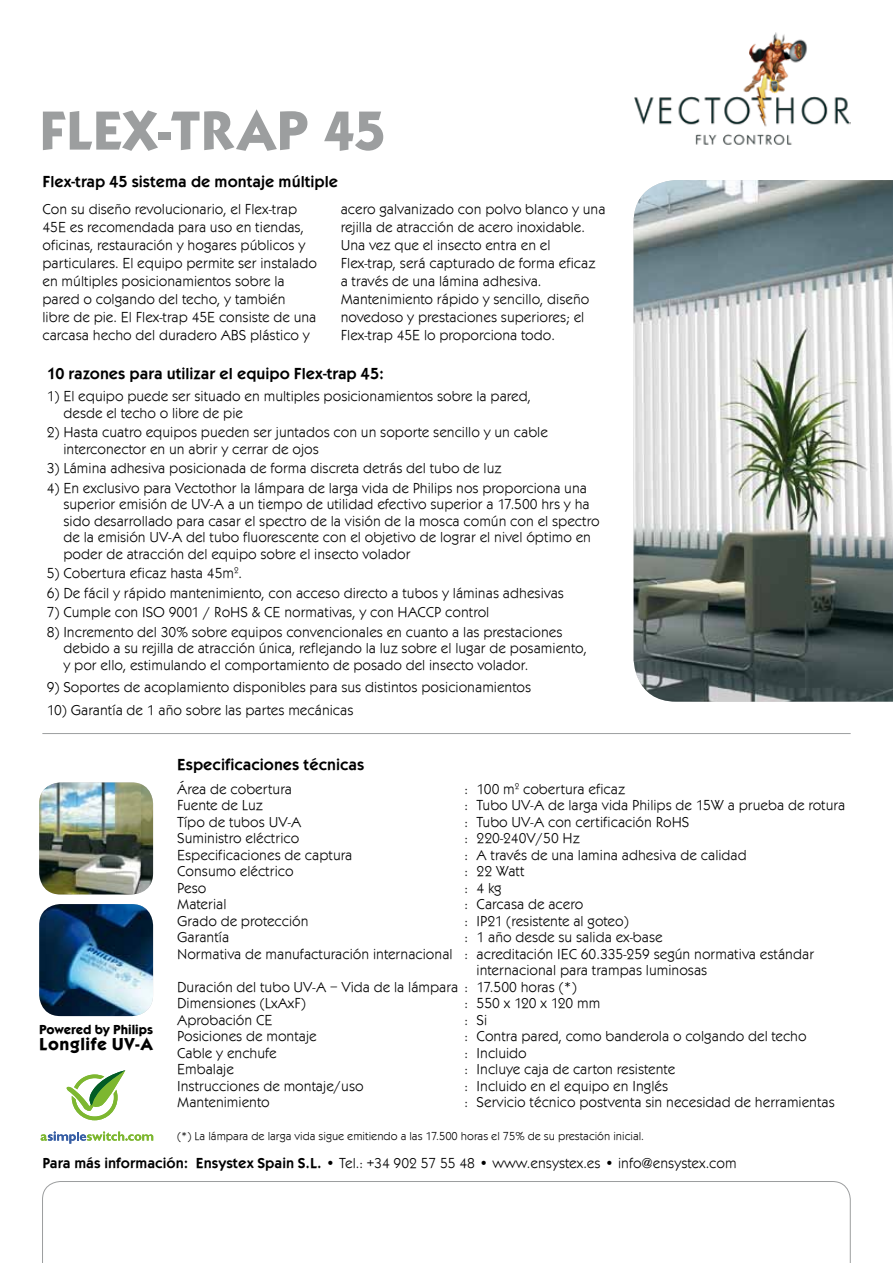
<style>
.page{position:relative;width:893px;height:1263px;background:#fff}
.page>*{position:absolute;margin:0;border:0;box-sizing:border-box;transform-origin:0 0}
.t1{font:57px "Kabel Md ITCTT Bold";color:#9c9e9f}
.t2{font:18px "Kabel Md ITCTT Bold";letter-spacing:.03em;color:#000}
.t3{font:16.5px "Kabel ITCTT Demi";color:#000}
.t4{font:15px/16.5px "Kabel ITCTT Book";color:#000}
.t5{font:13.5px "Kabel Md ITCTT Bold";color:#000}
.t6{font:12px "Kabel ITCTT Book";color:#000}
.s1{font-family:"Kabel ITCTT Demi"}
</style>
<div class="page">
<img style="left:634px;top:180px;width:259px;height:522px">
<img style="left:39px;top:782px;width:114px;height:112px">
<svg style="left:42px;top:1181px;width:809px;height:82px"></svg>
<hr style="left:42px;top:733px;width:809px;height:1px;background:#9c9e9f">
<img style="left:39px;top:904px;width:114px;height:112px">
<svg style="left:41px;top:1131px;width:112px;height:12px"></svg>
<svg style="left:66px;top:1070px;width:59px;height:50px"></svg>
<img style="left:634px;top:32px;width:217px;height:113px">
<h1 class="t1" style="left:39px;top:95px;width:348px">Fl ex-trap 45</h1>
<p class="t3" style="left:43px;top:172px;width:297px">Flex-trap 45 sistema de montaje múltiple</p>
<p class="t4" style="left:43px;top:200px;width:276px;line-height:18px">Con su diseño revolucionario, el Flex-trap 45E es recomendada para uso en tiendas, oficinas, restauración y hogares públicos y particulares. El equipo permite ser instalado en múltiples posicionamientos sobre la pared o colgando del techo, y también<br>libre de pie. El Flex-trap 45E consiste de una carcasa hecho del duradero ABS plástico y</p>
<p class="t4" style="left:341px;top:200px;width:266px;line-height:18px">acero galvanizado con polvo blanco y una rejilla de atracción de acero inoxidable.<br>Una vez que el insecto entra en el Flex-trap, será capturado de forma eficaz a través de una lámina adhesiva.<br>Mantenimiento rápido y sencillo, diseño novedoso y prestaciones superiores; el Flex-trap 45E lo proporciona todo.</p>
<p class="t3" style="left:47px;top:364px;width:339px">10 razones para utilizar el equipo Flex-trap 45:</p>
<p class="t4" style="left:63px;top:388px;width:469px;text-indent:-17px">1) El equipo puede ser situado en multiples posicionamientos sobre la pared, desde el techo o libre de pie</p>
<p class="t4" style="left:63px;top:424px;width:486px;text-indent:-17px">2) Hasta cuatro equipos pueden ser juntados con un soporte sencillo y un cable interconector en un abrir y cerrar de ojos</p>
<p class="t4" style="left:47px;top:460px;width:456px">3) Lámina adhesiva posicionada de forma discreta detrás del tubo de luz</p>
<p class="t4" style="left:63px;top:480px;width:538px;text-indent:-17px">4) En exclusivo para Vectothor la lámpara de larga vida de Philips nos proporciona una superior emisión de UV-A a un tiempo de utilidad efectivo superior a 17.500 hrs y ha sido desarrollado para casar el spectro de la visión de la mosca común con el spectro de la emisión UV-A del tubo fluorescente con el objetivo de lograr el nivel óptimo en poder de atracción del equipo sobre el insecto volador</p>
<p class="t4" style="left:47px;top:565px;width:197px">5) Cobertura eficaz hasta 45m<sup>2</sup>.</p>
<p class="t4" style="left:47px;top:585px;width:519px">6) De fácil y rápido mantenimiento, con acceso directo a tubos y láminas adhesivas</p>
<p class="t4" style="left:47px;top:604px;width:444px">7) Cumple con ISO 9001 / RoHS &amp; CE normativas, y con HACCP control</p>
<p class="t4" style="left:63px;top:624px;width:525px;text-indent:-17px">8) Incremento del 30% sobre equipos convencionales en cuanto a las prestaciones debido a su rejilla de atracción única, reflejando la luz sobre el lugar de posamiento, y por ello, estimulando el comportamiento de posado del insecto volador.</p>
<p class="t4" style="left:47px;top:679px;width:486px">9) Soportes de acoplamiento disponibles para sus distintos posicionamientos</p>
<p class="t4" style="left:47px;top:702px;width:308px">10) Garantía de 1 año sobre las partes mecánicas</p>
<p class="t5" style="left:39px;top:1021px;width:115px">Powered by Philips</p>
<p class="t2" style="left:39px;top:1033px;width:115px">Longlife UV-A</p>
<p class="t3" style="left:177px;top:755px;width:189px">Especificaciones técnicas</p>
<p class="t4" style="left:177px;top:781px;width:277px">Área de cobertura<br>Fuente de Luz<br>Típo de tubos UV-A<br>Suministro eléctrico<br>Especificaciones de captura<br>Consumo eléctrico<br>Peso<br>Material<br>Grado de protección<br>Garantía<br>Normativa de manufacturación internacional</p>
<p class="t4" style="left:177px;top:979px;width:292px">Duración del tubo UV-A – Vida de la lámpara :<br>Dimensiones (LxAxF)<br>Aprobación CE<br>Posiciones de montaje<br>Cable y enchufe<br>Embalaje<br>Instrucciones de montaje/uso<br>Mantenimiento</p>
<p class="t6" style="left:177px;top:1129px;width:468px">(*) La lámpara de larga vida sigue emitiendo a las 17.500 horas el 75% de su prestación inicial.</p>
<p class="t4" style="left:477px;top:781px;width:370px">100 m<sup>2</sup> cobertura eficaz<br>Tubo UV-A de larga vida Philips de 15W a prueba de rotura<br>Tubo UV-A con certificación RoHS<br>220-240V/50 Hz<br>A través de una lamina adhesiva de calidad<br>22 Watt<br>4 kg<br>Carcasa de acero<br>IP21 (resistente al goteo)<br>1 año desde su salida ex-base<br>acreditación IEC 60.335-259 según normativa estándar internacional para trampas luminosas<br>17.500 horas (*)<br>550 x 120 x 120 mm<br>Si<br>Contra pared, como banderola o colgando del techo<br>Incluido<br>Incluye caja de carton resistente<br>Incluido en el equipo en Inglés<br>Servicio técnico postventa sin necesidad de herramientas</p>
<p class="t4" style="left:465px;top:781px;width:5px;text-align:justify">: : : : : : : : : : :</p>
<p class="t4" style="left:465px;top:995px;width:5px;text-align:justify">: : : : : : :</p>
<p class="t4" style="left:43px;top:1155px;width:696px"><span class="s1">Para más información: Ensystex Spain S.L.</span> • Tel.: +34 902 57 55 48 • www.ensystex.es • info@ensystex.com</p>
</div>
